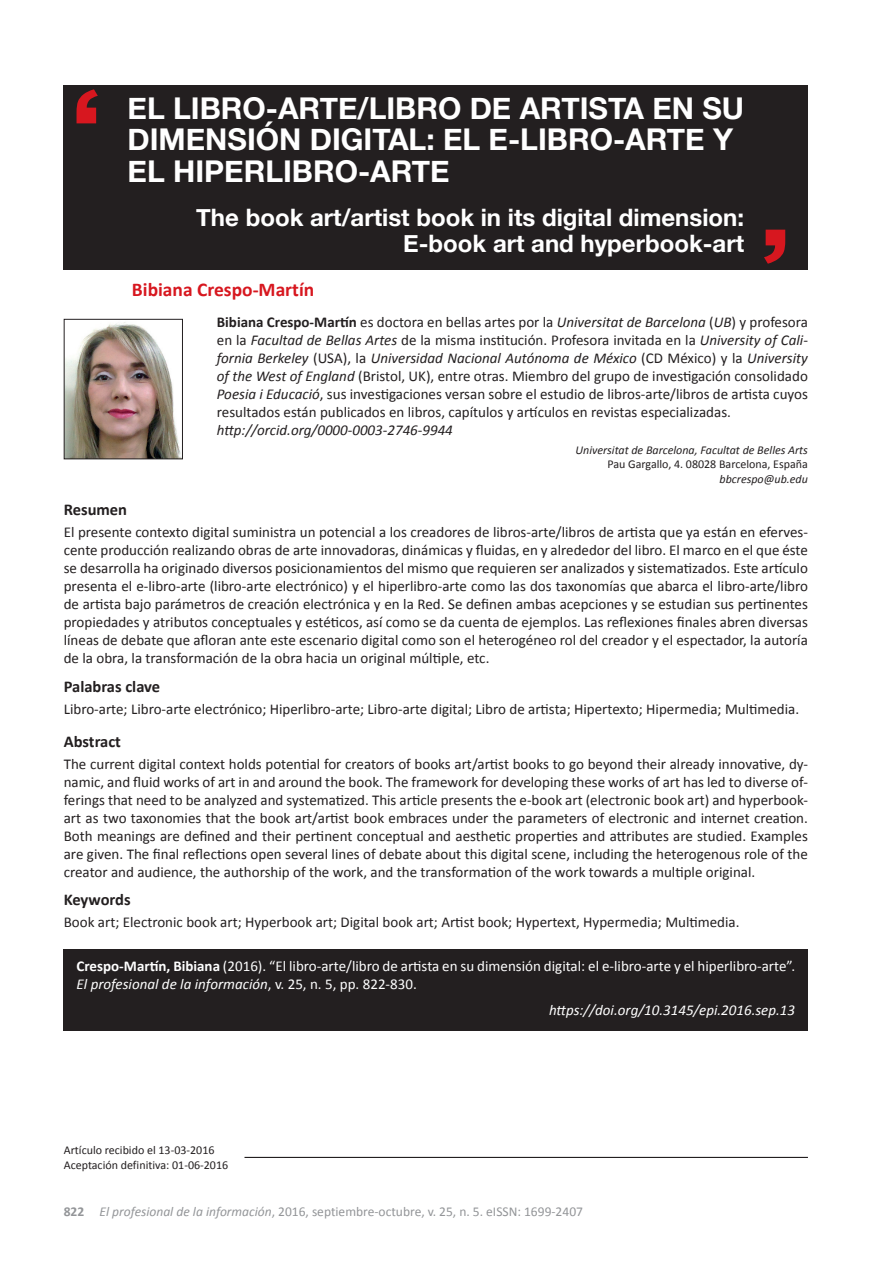
<style>
.page{position:relative;width:893px;height:1263px;background:#fff}
.page>*{position:absolute;margin:0;border:0;box-sizing:border-box;transform-origin:0 0}
.t1{font:700 30px/31.5px "Helvetica Neue";color:#fff}
.t2{font:700 24px/25.5px "Helvetica Neue";color:#fff;text-align:right}
.t3{font:700 19.5px "Calibri";color:#d7171f}
.t4{font:700 16.5px "Calibri";color:#231f20}
.t5{font:15px/18px "Calibri";color:#231f20;text-align:justify}
.t6{font:15px/18px "Calibri";color:#fff}
.t7{font:italic 15px "Calibri";color:#fff}
.t8{font:italic 15px "Calibri";color:#231f20}
.t9{font:13.5px "Calibri";color:#939598}
.t10{font:12px/15.6px "Calibri";color:#231f20}
.t11{font:italic 12px "Calibri";color:#231f20}
.s1{font-weight:700}
.s2{font-style:italic}
</style>
<div class="page">
<div style="left:64px;top:950px;width:744px;height:81px;background:#231f20"></div>
<div style="left:64px;top:85px;width:744px;height:185px;background:#231f20"></div>
<svg style="left:764px;top:230px;width:21px;height:34px"></svg>
<svg style="left:77px;top:89px;width:21px;height:34px"></svg>
<img style="left:66px;top:322px;width:115px;height:135px">
<div style="left:64px;top:319px;width:119px;height:140px;border:1px solid #231f20"></div>
<hr style="left:244px;top:1157px;width:564px;height:1px;background:#231f20">
<h1 class="t1" style="left:128px;top:93px;width:618px">EL LIBRO-ARTE/LIBRO DE ARTISTA EN SU<br>DIMENSIÓN DIGITAL: EL E-LIBRO-ARTE Y<br>EL HIPERLIBRO-ARTE</h1>
<h2 class="t2" style="left:196px;top:206px;width:549px">The book art/artist book in its digital dimension:<br>E-book art and hyperbook-art</h2>
<h3 class="t3" style="left:132px;top:277px;width:184px">Bibiana Crespo-Martín</h3>
<p class="t5" style="left:217px;top:313px;width:593px"><span class="s1">Bibiana Crespo-Martín</span> es doctora en bellas artes por la <span class="s2">Universitat de Barcelona</span> (<span class="s2">UB</span>) y profesora en la <span class="s2">Facultad de Bellas Artes</span> de la misma institución. Profesora invitada en la <span class="s2">University of Cali&shy;fornia Berkeley</span> (USA), la <span class="s2">Universidad Nacional Autónoma de México</span> (CD México) y la <span class="s2">University of the West of England</span> (Bristol, UK), entre otras. Miembro del grupo de investigación consolidado <span class="s2">Poesia i Educació</span>, sus investigaciones versan sobre el estudio de libros-arte/libros de artista cuyos resultados están publicados en libros, capítulos y artículos en revistas especializadas.</p>
<p class="t8" style="left:217px;top:420px;width:237px">http://orcid.org/0000-0003-2746-9944</p>
<p class="t11" style="left:575px;top:442px;width:234px">Universitat de Barcelona, Facultat de Belles Arts</p>
<p class="t10" style="left:608px;top:456px;width:202px">Pau Gargallo, 4. 08028 Barcelona, España</p>
<p class="t11" style="left:720px;top:470px;width:90px">bbcrespo@ub.edu</p>
<p class="t4" style="left:64px;top:499px;width:65px">Resumen</p>
<p class="t5" style="left:64px;top:523px;width:746px">El presente contexto digital suministra un potencial a los creadores de libros-arte/libros de artista que ya están en eferves&shy;cente producción realizando obras de arte innovadoras, dinámicas y fluidas, en y alrededor del libro. El marco en el que éste se desarrolla ha originado diversos posicionamientos del mismo que requieren ser analizados y sistematizados. Este artículo presenta el e-libro-arte (libro-arte electrónico) y el hiperlibro-arte como las dos taxonomías que abarca el libro-arte/libro de artista bajo parámetros de creación electrónica y en la Red. Se definen ambas acepciones y se estudian sus pertinentes propiedades y atributos conceptuales y estéticos, así como se da cuenta de ejemplos. Las reflexiones finales abren diversas líneas de debate que afloran ante este escenario digital como son el heterogéneo rol del creador y el espectador, la autoría de la obra, la transformación de la obra hacia un original múltiple, etc.</p>
<p class="t4" style="left:64px;top:676px;width:98px">Palabras clave</p>
<p class="t5" style="left:64px;top:700px;width:737px">Libro-arte; Libro-arte electrónico; Hiperlibro-arte; Libro-arte digital; Libro de artista; Hipertexto; Hipermedia; Multimedia.</p>
<p class="t4" style="left:64px;top:730px;width:59px">Abstract</p>
<p class="t5" style="left:64px;top:755px;width:746px">The current digital context holds potential for creators of books art/artist books to go beyond their already innovative, dy&shy;namic, and fluid works of art in and around the book. The framework for developing these works of art has led to diverse of&shy;ferings that need to be analyzed and systematized. This article presents the e-book art (electronic book art) and hyperbook&shy;art as two taxonomies that the book art/artist book embraces under the parameters of electronic and internet creation.<br>Both meanings are defined and their pertinent conceptual and aesthetic properties and attributes are studied. Examples are given. The final reflections open several lines of debate about this digital scene, including the heterogenous role of the creator and audience, the authorship of the work, and the transformation of the work towards a multiple original.</p>
<p class="t4" style="left:64px;top:889px;width:68px">Keywords</p>
<p class="t5" style="left:64px;top:913px;width:677px">Book art; Electronic book art; Hyperbook art; Digital book art; Artist book; Hypertext, Hypermedia; Multimedia.</p>
<p class="t6" style="left:77px;top:957px;width:720px"><span class="s1">Crespo-Martín, Bibiana</span> (2016). “El libro-arte/libro de artista en su dimensión digital: el e-libro-arte y el hiperlibro-arte”.<br><span class="s2">El profesional de la información</span>, v. 25, n. 5, pp. 822-830.</p>
<p class="t7" style="left:549px;top:1000px;width:248px">https://doi.org/10.3145/epi.2016.sep.13</p>
<p class="t10" style="left:64px;top:1142px;width:166px">Artículo recibido el 13-03-2016<br>Aceptación definitiva: 01-06-2016</p>
<p class="t9" style="left:64px;top:1203px;width:521px"><span class="s1">822</span> <span class="s2">El profesional de la información</span>, 2016, septiembre-octubre, v. 25, n. 5. eISSN: 1699-2407</p>
</div>
